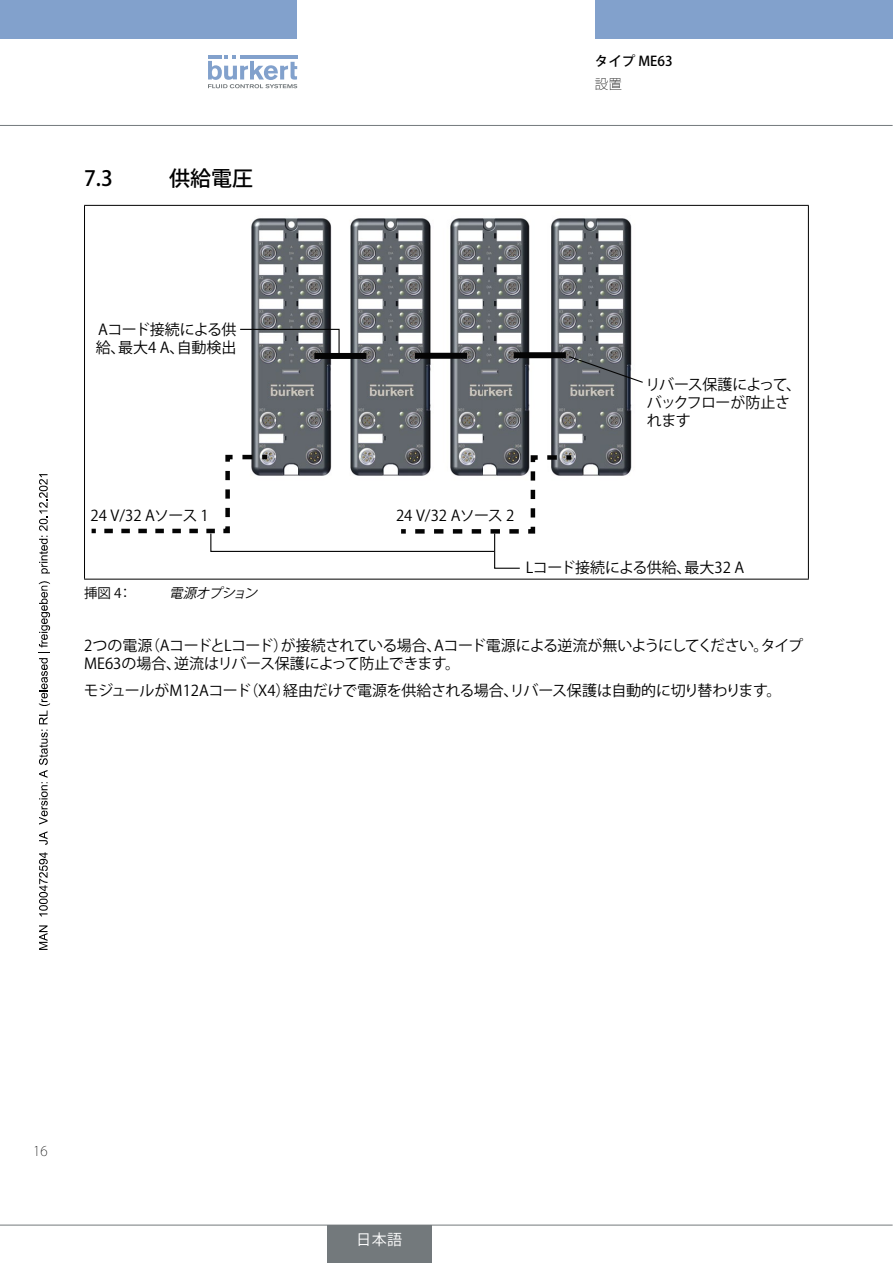
<style>
.page{position:relative;width:893px;height:1263px;background:#fff}
.page>*{position:absolute;margin:0;border:0;box-sizing:border-box;transform-origin:0 0}
.t1{font:500 21px "Koz Go Pro";color:#000}
.t2{font:15px/18px "Koz Go Pro";letter-spacing:-.03em;color:#000}
.t3{font:15px "Koz Go Pro";color:#fff}
.t4{font:500 13.5px "Koz Go Pro";color:#000}
.t5{font:italic 13.5px "Koz Go Pro";color:#000}
.t6{font:200 13.5px "Koz Go Pro";color:#000}
.t7{font:13.5px "Koz Go Pro";color:#000}
</style>
<div class="page">
<div style="left:0;top:0;width:297px;height:38px;background:#82a1cc"></div>
<div style="left:595px;top:0;width:298px;height:38px;background:#82a1cc"></div>
<svg style="left:208px;top:55px;width:89px;height:33px"></svg>
<hr style="left:0;top:125px;width:893px;height:1px;background:#73797c">
<hr style="left:84px;top:205px;width:725px;height:1px;background:#000">
<hr style="left:84px;top:206px;width:1px;height:373px;background:#000">
<hr style="left:808px;top:206px;width:1px;height:373px;background:#000">
<hr style="left:84px;top:579px;width:725px;height:1px;background:#000">
<img style="left:251px;top:218px;width:331px;height:258px">
<img style="left:540px;top:218px;width:92px;height:38px">
<img style="left:582px;top:256px;width:50px;height:220px">
<div style="left:314px;top:353px;width:52px;height:6px;background:#040404"></div>
<div style="left:415px;top:353px;width:52px;height:6px;background:#040404"></div>
<div style="left:514px;top:352px;width:52px;height:6px;background:#040404"></div>
<svg style="left:240px;top:328px;width:100px;height:26px"></svg>
<svg style="left:568px;top:355px;width:75px;height:29px;background:#74787d"></svg>
<svg style="left:91px;top:453px;width:485px;height:116px"></svg>
<div style="left:327px;top:1225px;width:104px;height:38px;background:#73797c"></div>
<hr style="left:0;top:1225px;width:893px;height:1px;background:#73797c">
<div style="left:462px;top:1225px;width:104px;height:38px;background:#fff"></div>
<svg style="left:39px;top:925px;width:9px;height:25px"></svg>
<svg style="left:39px;top:852px;width:9px;height:64px"></svg>
<svg style="left:39px;top:831px;width:9px;height:14px"></svg>
<svg style="left:39px;top:581px;width:11px;height:244px"></svg>
<svg style="left:39px;top:474px;width:11px;height:99px"></svg>
<p class="t4" style="left:595px;top:52px;width:79px">タイプ ME63</p>
<h1 class="t1" style="left:84px;top:165px;width:30px">7.3</h1>
<h1 class="t1" style="left:169px;top:165px;width:85px">供給電圧</h1>
<p class="t6" style="left:595px;top:76px;width:28px">設置</p>
<p class="t2" style="left:96px;top:321px;width:142px">Aコード接続による供給、最大4 A、自動検出</p>
<p class="t2" style="left:646px;top:376px;width:157px">リバース保護によって、バックフローが防止されます</p>
<p class="t2" style="left:91px;top:507px;width:120px">24 V/32 Aソース 1</p>
<p class="t2" style="left:396px;top:507px;width:120px">24 V/32 Aソース 2</p>
<p class="t2" style="left:526px;top:559px;width:220px">Lコード接続による供給、最大32 A</p>
<p class="t7" style="left:84px;top:584px;width:49px">挿図 4：</p>
<p class="t5" style="left:169px;top:584px;width:94px">電源オプション</p>
<p class="t2" style="left:84px;top:637px;width:720px">2つの電源（AコードとLコード）が接続されている場合、Aコード電源による逆流が無いようにしてください。タイプ<br>ME63の場合、逆流はリバース保護によって防止できます。</p>
<p class="t2" style="left:84px;top:682px;width:699px">モジュールがM12Aコード（X4）経由だけで電源を供給される場合、リバース保護は自動的に切り替わります。</p>
<p class="t6" style="left:33px;top:1142px;width:16px">16</p>
<p class="t3" style="left:356px;top:1230px;width:47px">日本語</p>
</div>
